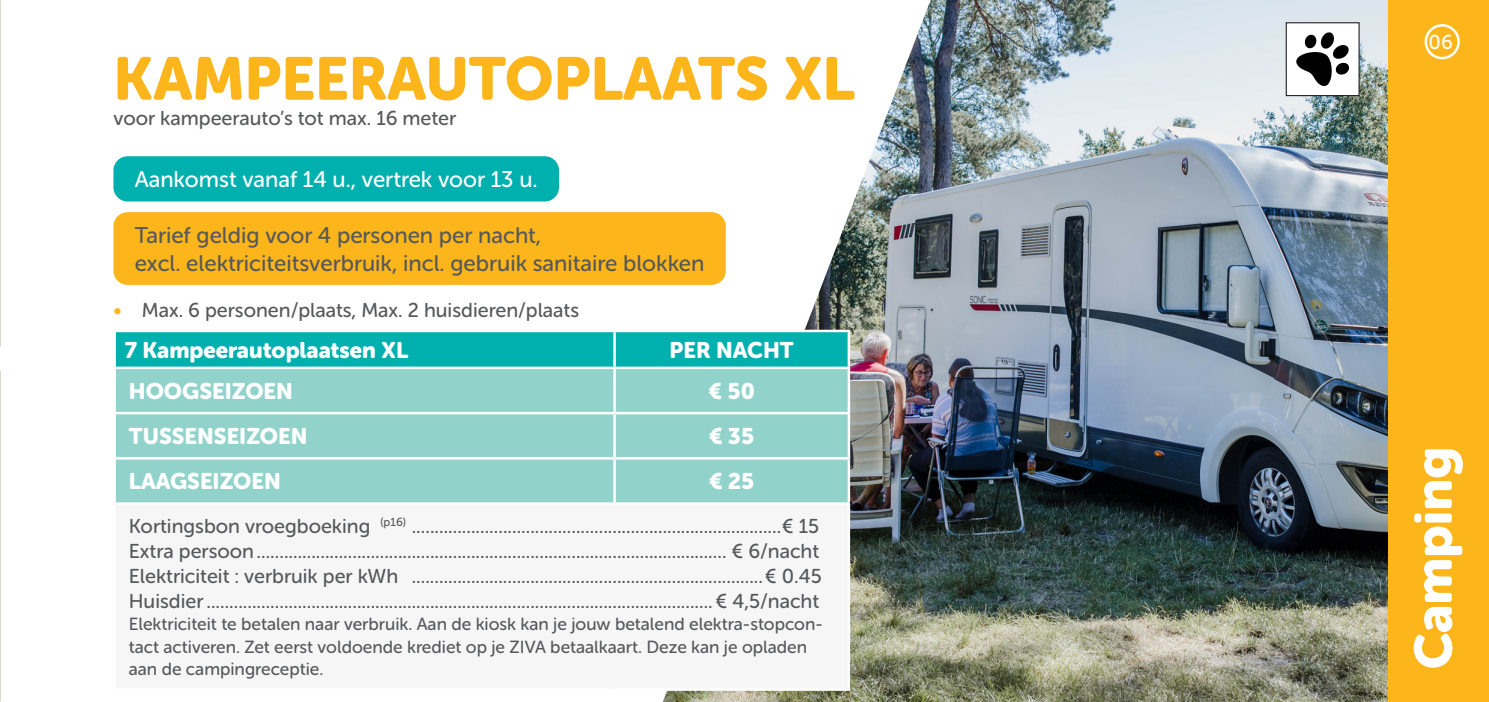
<style>
.page{position:relative;width:1489px;height:702px;background:#fff}
.page>*{position:absolute;margin:0;border:0;box-sizing:border-box;transform-origin:0 0}
.Paragraph_Style_1{font:60px "Museo Sans Rounded 900";color:#fcb61c}
.Paragraph_Style_1-2{font:52.5px "Museo Sans Rounded 900";color:#fff}
.arcering_geel{font:22.5px/27.5px "Museo Sans Rounded 500";color:#57585a}
.Paragraph_Style_1-3{font:22.5px "Museo Sans Rounded 900";color:#fff}
.arcering_aankomst{font:22.5px "Museo Sans Rounded 500";color:#fff}
.t1{font:22.5px "Museo Sans 900";color:#fff}
.Paragraph_Style_1-4{font:20px "Museo Sans Rounded 500";color:#57585a}
.t2{font:20px "Museo Sans Rounded 500";color:#fff}
.t3{font:17.5px/22.5px "Museo Sans Rounded 500";color:#57585a}
.s1{color:#fcb61c}
</style>
<div class="page">
<img style="left:0;top:0;width:1px;height:346px">
<img style="left:0;top:371px;width:1px;height:331px">
<img style="left:662px;top:0;width:725px;height:702px">
<div style="left:113px;top:156px;width:446px;height:45px;background:#00b0af;border-radius:14px"></div>
<div style="left:113px;top:212px;width:612px;height:73px;background:#fcb61c;border-radius:14px"></div>
<div style="left:116px;top:332px;width:731px;height:34px;background:#00b0af"></div>
<div style="left:116px;top:369px;width:731px;height:133px;background:#91d3cb"></div>
<div style="left:115px;top:503px;width:733px;height:186px;background:#f6f6f7"></div>
<hr style="left:614px;top:330px;width:236px;height:2px;background:#fff">
<hr style="left:613px;top:332px;width:2px;height:34px;background:#fff">
<hr style="left:847px;top:332px;width:3px;height:34px;background:#fff">
<hr style="left:614px;top:366px;width:236px;height:3px;background:#fff">
<hr style="left:613px;top:369px;width:2px;height:43px;background:#fff">
<hr style="left:847px;top:369px;width:3px;height:43px;background:#fff">
<hr style="left:113px;top:412px;width:501px;height:2px;background:#fff">
<hr style="left:614px;top:412px;width:236px;height:2px;background:#fff">
<hr style="left:613px;top:414px;width:2px;height:43px;background:#fff">
<hr style="left:847px;top:414px;width:3px;height:43px;background:#fff">
<hr style="left:113px;top:457px;width:501px;height:2px;background:#fff">
<hr style="left:614px;top:457px;width:236px;height:2px;background:#fff">
<hr style="left:613px;top:459px;width:2px;height:43px;background:#fff">
<hr style="left:847px;top:459px;width:3px;height:43px;background:#fff">
<hr style="left:113px;top:505px;width:3px;height:183px;background:#fff">
<hr style="left:614px;top:502px;width:236px;height:3px;background:#fff">
<hr style="left:847px;top:505px;width:3px;height:183px;background:#fff">
<hr style="left:113px;top:688px;width:501px;height:2px;background:#fff">
<hr style="left:614px;top:688px;width:236px;height:2px;background:#fff">
<hr style="left:113px;top:502px;width:501px;height:3px;background:#fff">
<div style="left:1387px;top:0;width:101px;height:702px;background:#fcb61c"></div>
<div style="left:1424px;top:24px;width:35px;height:35px;border:2px solid #fff;border-radius:50%"></div>
<div style="left:1285px;top:22px;width:74px;height:74px;background:#fff;border:1px solid #17151a"></div>
<svg style="left:1296px;top:32px;width:53px;height:54px"></svg>
<p class="Paragraph_Style_1" style="left:113px;top:45px;width:742px">KAMPEERAUTOPLAATS XL</p>
<p class="Paragraph_Style_1-4" style="left:113px;top:107px;width:344px">voor kampeerauto’s tot max. 16 meter</p>
<p class="arcering_aankomst" style="left:135px;top:167px;width:404px">Aankomst vanaf 14 u., vertrek voor 13 u.</p>
<p class="arcering_geel" style="left:135px;top:222px;width:571px">Tarief geldig voor 4 personen per nacht,<br>excl. elektriciteitsverbruik, incl. gebruik sanitaire blokken</p>
<p class="Paragraph_Style_1-4" style="left:113px;top:299px;width:467px"><span class="s1">•</span> Max. 6 personen/plaats, Max. 2 huisdieren/plaats</p>
<p class="Paragraph_Style_1-3" style="left:125px;top:337px;width:285px">7 Kampeerautoplaatsen XL</p>
<p class="Paragraph_Style_1-3" style="left:669px;top:337px;width:126px">PER NACHT</p>
<p class="Paragraph_Style_1-3" style="left:129px;top:378px;width:166px">HOOGSEIZOEN</p>
<p class="Paragraph_Style_1-3" style="left:708px;top:378px;width:48px">€ 50</p>
<p class="Paragraph_Style_1-3" style="left:129px;top:423px;width:180px">TUSSENSEIZOEN</p>
<p class="t1" style="left:709px;top:423px;width:46px">€ 35</p>
<p class="Paragraph_Style_1-3" style="left:129px;top:468px;width:153px">LAAGSEIZOEN</p>
<p class="t1" style="left:709px;top:468px;width:47px">€ 25</p>
<p class="Paragraph_Style_1-4" style="left:129px;top:515px;width:692px">Kortingsbon vroegboeking <sup>(p16)</sup> .................................................................................€ 15</p>
<p class="Paragraph_Style_1-4" style="left:129px;top:540px;width:692px">Extra persoon....................................................................................................... € 6/nacht</p>
<p class="Paragraph_Style_1-4" style="left:129px;top:565px;width:694px">Elektriciteit : verbruik per kWh .............................................................................€ 0.45</p>
<p class="Paragraph_Style_1-4" style="left:129px;top:590px;width:692px">Huisdier...............................................................................................................€ 4,5/nacht</p>
<p class="t3" style="left:129px;top:613px;width:695px">Elektriciteit te betalen naar verbruik. Aan de kiosk kan je jouw betalend elektra-stopcon&shy;tact activeren. Zet eerst voldoende krediet op je ZIVA betaalkaart. Deze kan je opladen aan de campingreceptie.</p>
<p class="t2" style="left:1428px;top:32px;width:26px">06</p>
<p class="Paragraph_Style_1-2" style="left:1403px;top:669px;width:224px;rotate:-90deg">Camping</p>
</div>
